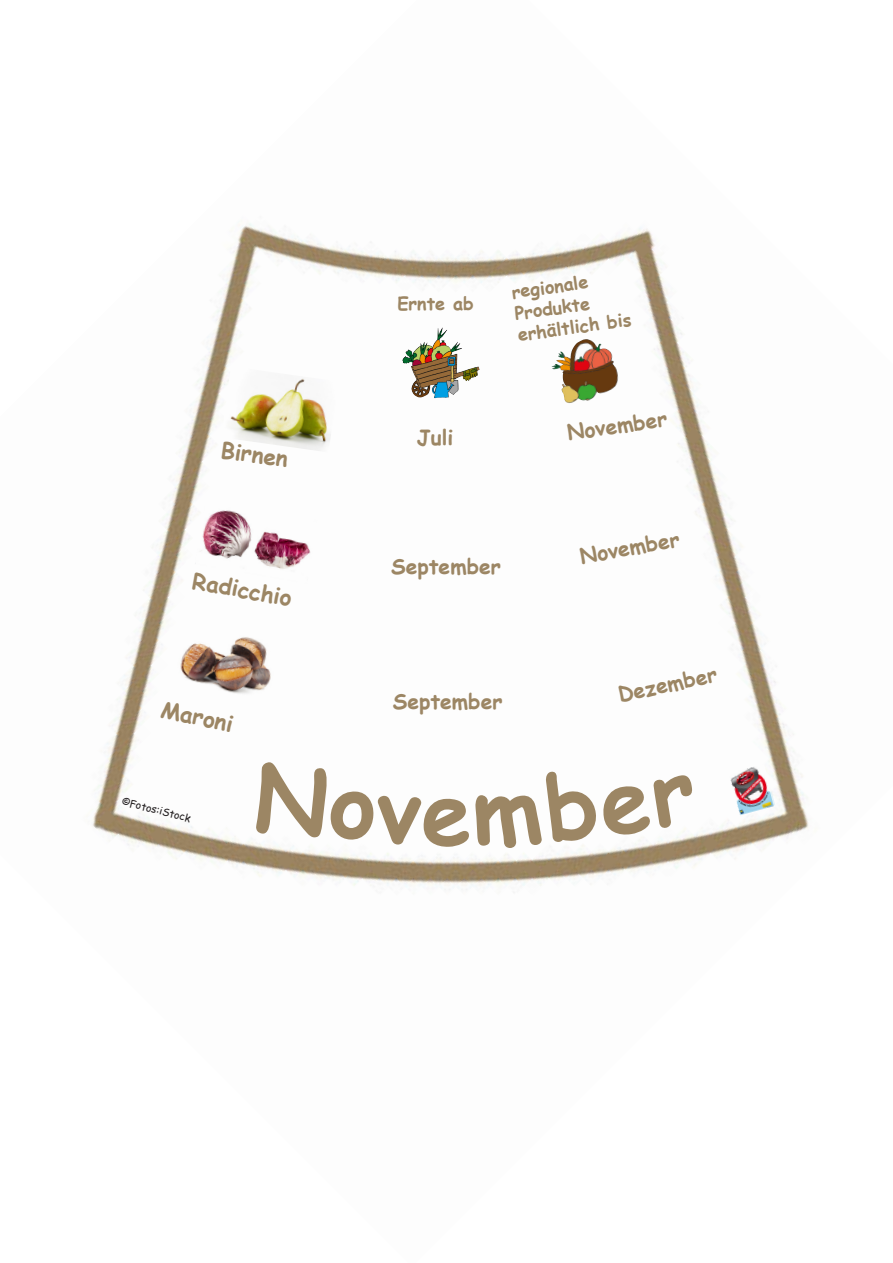
<style>
.page{position:relative;width:893px;height:1263px;background:#fff}
.page>*{position:absolute;margin:0;border:0;box-sizing:border-box;transform-origin:0 0}
.t1{font:700 22.5px "Comic Sans MS";color:#9c8664}
.t2{font:700 21px "Comic Sans MS";color:#9c8664}
.t3{font:700 18px "Comic Sans MS";color:#9c8664}
.t4{font:10.5px "Comic Sans MS";color:#231f20}
</style>
<div class="page">
<img style="left:92px;top:223px;width:717px;height:667px">
<img style="left:729px;top:764px;width:47px;height:53px">
<img style="left:221px;top:366px;width:117px;height:86px">
<img style="left:195px;top:490px;width:125px;height:94px">
<img style="left:171px;top:617px;width:117px;height:90px">
<img style="left:401px;top:327px;width:79px;height:71px">
<img style="left:551px;top:339px;width:68px;height:65px">
<svg style="left:255px;top:762px;width:214px;height:85px"></svg>
<svg style="left:475px;top:767px;width:222px;height:83px"></svg>
<p class="t3" style="left:397px;top:290px;width:78px">Ernte ab</p>
<p class="t3" style="left:510px;top:279px;width:79px;rotate:-8deg">regionale</p>
<p class="t3" style="left:513px;top:300px;width:77px;rotate:-8deg">Produkte</p>
<p class="t3" style="left:516px;top:322px;width:116px;rotate:-8deg">erhältlich bis</p>
<p class="t1" style="left:223px;top:433px;width:69px;rotate:8deg">Birnen</p>
<p class="t1" style="left:195px;top:564px;width:102px;rotate:10deg">Radicchio</p>
<p class="t2" style="left:417px;top:422px;width:38px">Juli</p>
<p class="t2" style="left:391px;top:551px;width:111px">September</p>
<p class="t1" style="left:165px;top:692px;width:75px;rotate:12deg">Maroni</p>
<p class="t2" style="left:393px;top:686px;width:111px">September</p>
<p class="t4" style="left:124px;top:793px;width:72px;rotate:14deg">©Fotos:iStock</p>
<p class="t2" style="left:565px;top:417px;width:102px;rotate:-8deg">November</p>
<p class="t2" style="left:577px;top:541px;width:102px;rotate:-10deg">November</p>
<p class="t2" style="left:615px;top:680px;width:102px;rotate:-12deg">Dezember</p>
</div>
